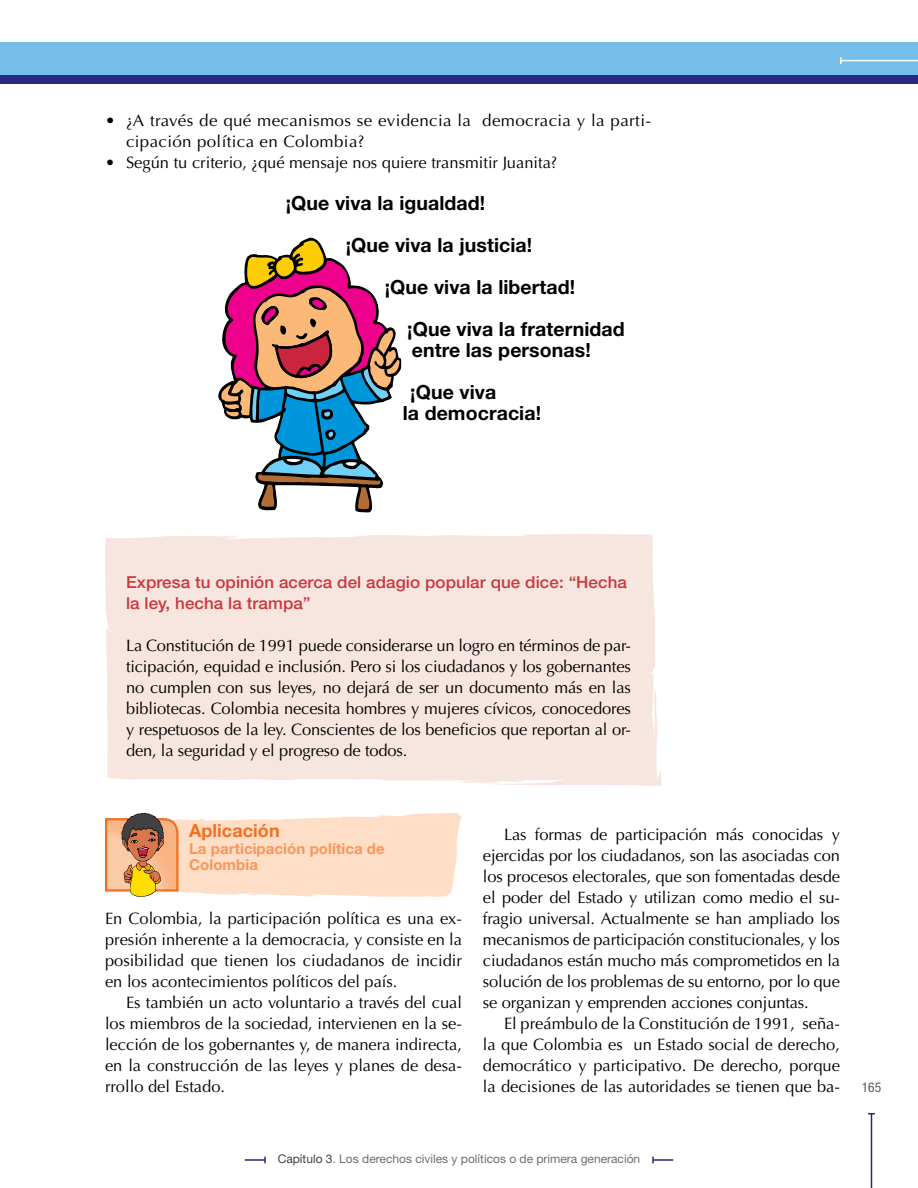
<style>
.page{position:relative;width:918px;height:1188px;background:#fff}
.page>*{position:absolute;margin:0;border:0;box-sizing:border-box;transform-origin:0 0}
.t1{font:700 19.5px/42px "Helvetica Neue LT Std";letter-spacing:.005em;color:#000}
.t2{font:700 18px "Helvetica Neue LT Std";letter-spacing:.005em;color:#f36f21}
.t3{font:16.5px/21px "Optima LT Std";color:#000;text-align:justify}
.t4{font:16.5px/21px "Optima LT Std";letter-spacing:.02em;color:#000}
.t5{font:500 16.5px/21px "Helvetica Neue LT Std";letter-spacing:.005em;color:#cb383e}
.t6{font:700 15px/16.5px "Helvetica Neue LT Std";letter-spacing:.005em;color:#f7975b}
.t7{font:condensed 13.5px "Helvetica Neue LT Std";color:#58595b}
.t8{font:12px "Helvetica Neue LT Std";color:#6d6e71}
.s1{color:#414042}
</style>
<div class="page">
<hr style="left:871px;top:1114px;width:1px;height:74px;background:#282781">
<div style="left:0;top:72px;width:918px;height:12px;background:#282781"></div>
<div style="left:0;top:42px;width:918px;height:33px;background:#75bee9"></div>
<hr style="left:841px;top:60px;width:77px;height:1px;background:#fff">
<svg style="left:840px;top:57px;width:2px;height:7px"></svg>
<svg style="left:105px;top:812px;width:357px;height:85px;background:#f6d3b7"></svg>
<div style="left:105px;top:534px;width:556px;height:252px;background:#f7e5df"></div>
<svg style="left:221px;top:240px;width:178px;height:269px"></svg>
<hr style="left:245px;top:1159px;width:20px;height:2px;background:#282781">
<svg style="left:264px;top:1157px;width:2px;height:6px"></svg>
<hr style="left:653px;top:1159px;width:20px;height:2px;background:#282781">
<svg style="left:652px;top:1157px;width:2px;height:6px"></svg>
<p class="t4" style="left:126px;top:110px;width:527px;text-indent:-21px">• ¿A través de qué mecanismos se evidencia la democracia y la parti&shy;cipación política en Colombia?</p>
<p class="t3" style="left:105px;top:152px;width:454px">• Según tu criterio, ¿qué mensaje nos quiere transmitir Juanita?</p>
<p class="t1" style="left:286px;top:182px;width:201px">¡Que viva la igualdad!</p>
<p class="t1" style="left:346px;top:224px;width:188px">¡Que viva la justicia!</p>
<p class="t1" style="left:385px;top:266px;width:192px">¡Que viva la libertad!</p>
<p class="t1" style="left:407px;top:308px;width:219px">¡Que viva la fraternidad</p>
<p class="t1" style="left:410px;top:329px;width:182px">entre las personas! ¡Que viva</p>
<p class="t1" style="left:403px;top:392px;width:140px">la democracia!</p>
<p class="t5" style="left:126px;top:571px;width:503px">Expresa tu opinión acerca del adagio popular que dice: “Hecha la ley, hecha la trampa”</p>
<p class="t3" style="left:126px;top:635px;width:506px">La Constitución de 1991 puede considerarse un logro en términos de par&shy;ticipación, equidad e inclusión. Pero si los ciudadanos y los gobernantes no cumplen con sus leyes, no dejará de ser un documento más en las bibliotecas. Colombia necesita hombres y mujeres cívicos, conocedores y respetuosos de la ley. Conscientes de los beneficios que reportan al or&shy;den, la seguridad y el progreso de todos.</p>
<p class="t2" style="left:189px;top:820px;width:92px">Aplicación</p>
<p class="t6" style="left:189px;top:840px;width:197px">La participación política de<br>Colombia</p>
<p class="t3" style="left:105px;top:908px;width:359px">En Colombia, la participación política es una ex&shy;presión inherente a la democracia, y consiste en la posibilidad que tienen los ciudadanos de incidir en los acontecimientos políticos del país.</p>
<p class="t3" style="left:105px;top:992px;width:359px;text-indent:21px">Es también un acto voluntario a través del cual los miembros de la sociedad, intervienen en la se&shy;lección de los gobernantes y, de manera indirecta, en la construcción de las leyes y planes de desa&shy;rrollo del Estado.</p>
<p class="t3" style="left:483px;top:824px;width:359px;text-indent:21px">Las formas de participación más conocidas y ejercidas por los ciudadanos, son las asociadas con los procesos electorales, que son fomentadas desde el poder del Estado y utilizan como medio el su&shy;fragio universal. Actualmente se han ampliado los mecanismos de participación constitucionales, y los ciudadanos están mucho más comprometidos en la solución de los problemas de su entorno, por lo que se organizan y emprenden acciones conjuntas.</p>
<p class="t3" style="left:483px;top:1013px;width:359px;text-indent:21px">El preámbulo de la Constitución de 1991, seña&shy;la que Colombia es un Estado social de derecho, democrático y participativo. De derecho, porque la decisiones de las autoridades se tienen que ba-</p>
<p class="t7" style="left:862px;top:1079px;width:21px">165</p>
<p class="t8" style="left:278px;top:1152px;width:364px"><span class="s1">Capítulo 3</span>. Los derechos civiles y políticos o de primera generación</p>
</div>
